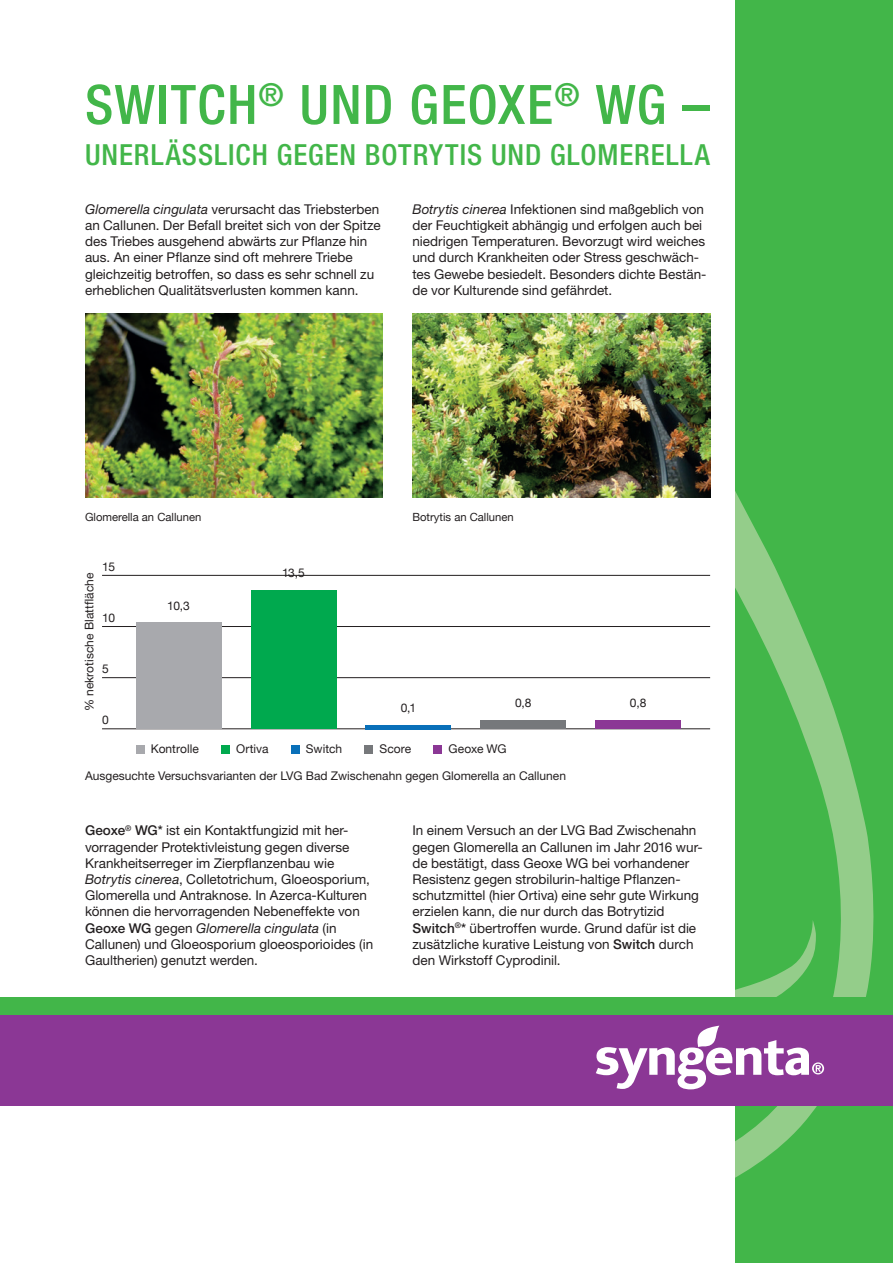
<style>
.page{position:relative;width:893px;height:1263px;background:#fff}
.page>*{position:absolute;margin:0;border:0;box-sizing:border-box;transform-origin:0 0}
.t1{font:500 condensed 54.45px "Helvetica Neue LT Std";letter-spacing:.025em;color:#42b649}
.t2{font:500 condensed 29.1px "Helvetica Neue LT Std";letter-spacing:.035em;color:#42b649}
.t3{font:13.5px/16.2px "Helvetica Neue LT Std";color:#231f20}
.t4{font:12px "Helvetica Neue LT Std";color:#231f20}
.t5{font:12px "Helvetica Neue";color:#231f20}
.t6{font:11.25px "Helvetica Neue";color:#231f20}
.s1{font-style:italic}
.s2{font-weight:500}
</style>
<div class="page">
<div style="left:736px;top:0;width:157px;height:1263px;background:#42b649"></div>
<svg style="left:736px;top:493px;width:143px;height:684px"></svg>
<div style="left:0;top:1015px;width:893px;height:90px;background:#8b3795"></div>
<div style="left:0;top:998px;width:893px;height:17px;background:#42b649"></div>
<svg style="left:596px;top:1026px;width:228px;height:63px"></svg>
<img style="left:85px;top:314px;width:298px;height:183px">
<img style="left:412px;top:314px;width:298px;height:183px">
<div style="left:136px;top:745px;width:9px;height:8px;background:#a8a9ad"></div>
<div style="left:221px;top:745px;width:9px;height:8px;background:#00a94e"></div>
<div style="left:291px;top:745px;width:8px;height:8px;background:#0970b9"></div>
<div style="left:365px;top:745px;width:8px;height:8px;background:#76787b"></div>
<div style="left:434px;top:745px;width:8px;height:8px;background:#8b3795"></div>
<hr style="left:102px;top:575px;width:608px;height:1px;background:#231f20">
<hr style="left:102px;top:626px;width:608px;height:1px;background:#231f20">
<hr style="left:102px;top:677px;width:608px;height:1px;background:#231f20">
<hr style="left:102px;top:728px;width:608px;height:1px;background:#231f20">
<div style="left:596px;top:720px;width:85px;height:8px;background:#8b3795"></div>
<div style="left:481px;top:720px;width:85px;height:9px;background:#76787b"></div>
<hr style="left:366px;top:725px;width:85px;height:4px;background:#0970b9">
<div style="left:136px;top:622px;width:85px;height:106px;background:#a8a9ad"></div>
<div style="left:251px;top:590px;width:85px;height:138px;background:#00a94e"></div>
<h1 class="t1" style="left:85px;top:72px;width:626px">SWITCH<sup>®</sup> UND GEOXE<sup>®</sup> WG –</h1>
<h2 class="t2" style="left:85px;top:137px;width:626px">UNERLÄSSLICH GEGEN BOTRYTIS UND GLOMERELLA</h2>
<p class="t3" style="left:85px;top:201px;width:297px"><span class="s1">Glomerella cingulata</span> verursacht das Triebsterben an Callunen. Der Befall breitet sich von der Spitze des Triebes ausgehend abwärts zur Pflanze hin aus. An einer Pflanze sind oft mehrere Triebe gleichzeitig betroffen, so dass es sehr schnell zu erheblichen Qualitätsverlusten kommen kann.</p>
<p class="t3" style="left:412px;top:201px;width:296px"><span class="s1">Botrytis cinerea</span> Infektionen sind maßgeblich von der Feuchtigkeit abhängig und erfolgen auch bei niedrigen Temperaturen. Bevorzugt wird weiches und durch Krankheiten oder Stress geschwäch&shy;tes Gewebe besiedelt. Besonders dichte Bestän&shy;de vor Kulturende sind gefährdet.</p>
<p class="t6" style="left:85px;top:509px;width:118px">Glomerella an Callunen</p>
<p class="t4" style="left:82px;top:711px;width:140px;rotate:-90deg">% nekrotische Blattfläche</p>
<p class="t5" style="left:102px;top:558px;width:15px">15</p>
<p class="t5" style="left:102px;top:609px;width:15px">10</p>
<p class="t5" style="left:102px;top:660px;width:8px">5</p>
<p class="t5" style="left:102px;top:711px;width:8px">0</p>
<p class="t5" style="left:167px;top:597px;width:24px">10,3</p>
<p class="t5" style="left:282px;top:564px;width:24px">13,5</p>
<p class="t6" style="left:412px;top:509px;width:103px">Botrytis an Callunen</p>
<p class="t5" style="left:401px;top:699px;width:17px">0,1</p>
<p class="t5" style="left:515px;top:694px;width:18px">0,8</p>
<p class="t5" style="left:630px;top:694px;width:18px">0,8</p>
<p class="t5" style="left:151px;top:740px;width:50px">Kontrolle</p>
<p class="t5" style="left:236px;top:740px;width:34px">Ortiva</p>
<p class="t5" style="left:306px;top:740px;width:38px">Switch</p>
<p class="t5" style="left:379px;top:740px;width:33px">Score</p>
<p class="t5" style="left:448px;top:740px;width:60px">Geoxe WG</p>
<p class="t4" style="left:85px;top:768px;width:482px">Ausgesuchte Versuchsvarianten der LVG Bad Zwischenahn gegen Glomerella an Callunen</p>
<p class="t3" style="left:85px;top:822px;width:290px"><span class="s2">Geoxe</span><sup>®</sup> <span class="s2">WG*</span> ist ein Kontaktfungizid mit her&shy;vorragender Protektivleistung gegen diverse Krankheitserreger im Zierpflanzenbau wie <span class="s1">Botrytis cinerea</span>, Colletotrichum, Gloeosporium, Glomerella und Antraknose. In Azerca-Kulturen können die hervorragenden Nebeneffekte von <span class="s2">Geoxe WG</span> gegen <span class="s1">Glomerella cingulata</span> (in Callunen) und Gloeosporium gloeosporioides (in Gaultherien) genutzt werden.</p>
<p class="t3" style="left:412px;top:822px;width:292px">In einem Versuch an der LVG Bad Zwischenahn gegen Glomerella an Callunen im Jahr 2016 wur&shy;de bestätigt, dass Geoxe WG bei vorhandener Resistenz gegen strobilurin-haltige Pflanzen&shy;schutzmittel (hier Ortiva) eine sehr gute Wirkung erzielen kann, die nur durch das Botrytizid <span class="s2">Switch</span><sup>®</sup><span class="s2">*</span> übertroffen wurde. Grund dafür ist die zusätzliche kurative Leistung von <span class="s2">Switch</span> durch den Wirkstoff Cyprodinil.</p>
</div>
